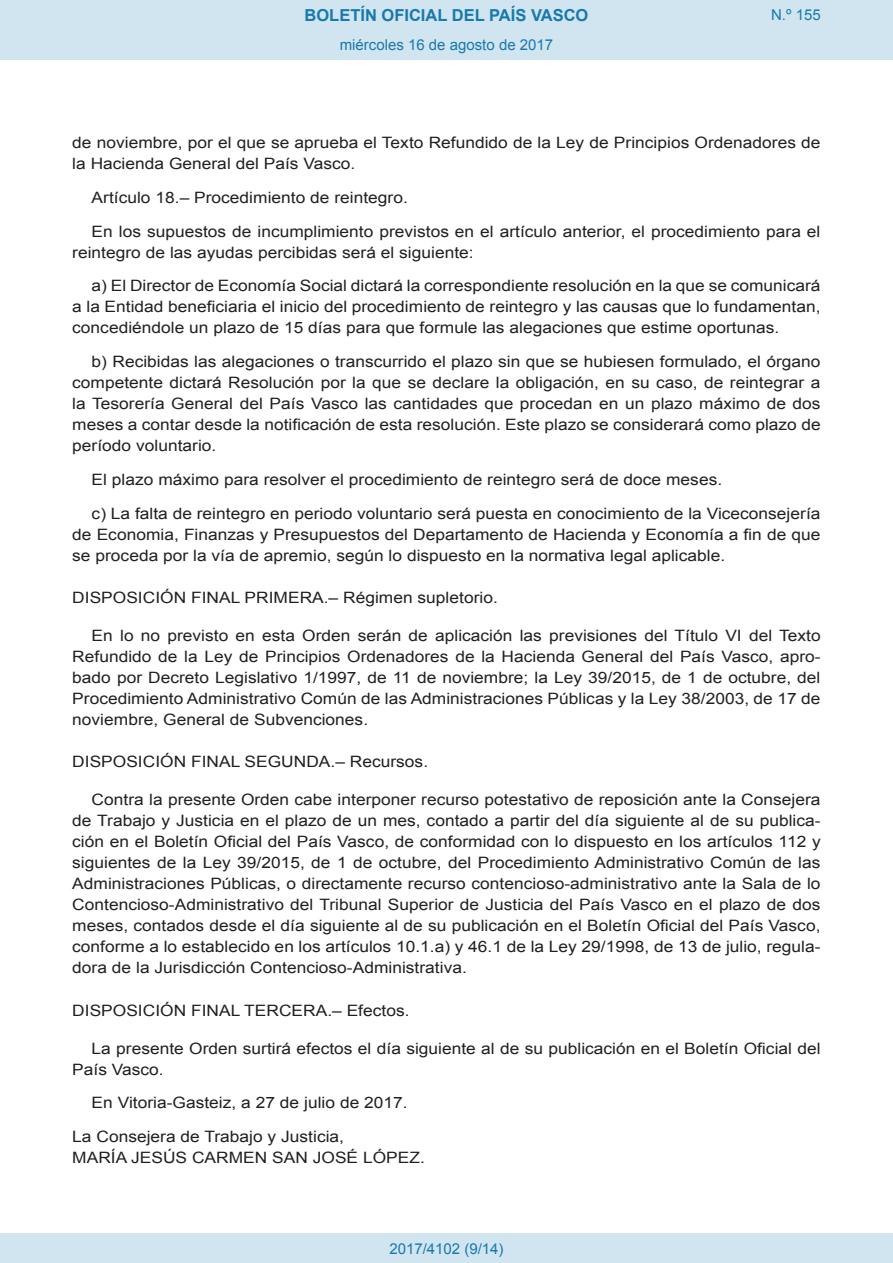
<style>
.page{position:relative;width:893px;height:1263px;background:#fff}
.page>*{position:absolute;margin:0;border:0;box-sizing:border-box;transform-origin:0 0}
.t1{font:700 16.5px "Arial";color:#1879ad}
.BOPVDetalle{font:15.6px/21px "Arial";color:#231f20;text-align:justify;scale:1.11 1}
.BOPVDisposicionTitul{font:15.6px "Arial";color:#231f20;scale:1.11 1}
.BOPVFirmaLugFec{font:15.6px "Arial";color:#231f20;scale:1.11 1}
.BOPVFirmaPuesto{font:15.6px "Arial";color:#231f20;scale:1.11 1}
.BOPVFirmaNombre{font:15.6px "Arial";color:#231f20;scale:1.11 1}
.Paginacion_Centro{font:15px "Arial";color:#1879ad}
</style>
<div class="page">
<div style="left:0;top:0;width:893px;height:60px;background:#d0e5f0"></div>
<div style="left:0;top:1233px;width:893px;height:30px;background:#d0e5f0"></div>
<p class="t1" style="left:305px;top:4px;width:285px">BOLETÍN OFICIAL DEL PAÍS VASCO</p>
<p class="Paginacion_Centro" style="left:340px;top:35px;width:215px">miércoles 16 de agosto de 2017</p>
<p class="Paginacion_Centro" style="left:771px;top:5px;width:51px">N.º 155</p>
<p class="BOPVDetalle" style="left:72px;top:132px;width:675px">de noviembre, por el que se aprueba el Texto Refundido de la Ley de Principios Ordenadores de la Hacienda General del País Vasco.</p>
<p class="BOPVDetalle" style="left:92px;top:187px;width:286px">Artículo 18.– Procedimiento de reintegro.</p>
<p class="BOPVDetalle" style="left:72px;top:221px;width:675px;text-indent:19px">En los supuestos de incumplimiento previstos en el artículo anterior, el procedimiento para el reintegro de las ayudas percibidas será el siguiente:</p>
<p class="BOPVDetalle" style="left:72px;top:276px;width:676px;text-indent:19px">a) El Director de Economía Social dictará la correspondiente resolución en la que se comunicará a la Entidad beneficiaria el inicio del procedimiento de reintegro y las causas que lo fundamentan, concediéndole un plazo de 15 días para que formule las alegaciones que estime oportunas.</p>
<p class="BOPVDetalle" style="left:72px;top:351px;width:676px;text-indent:19px">b) Recibidas las alegaciones o transcurrido el plazo sin que se hubiesen formulado, el órgano competente dictará Resolución por la que se declare la obligación, en su caso, de reintegrar a la Tesorería General del País Vasco las cantidades que procedan en un plazo máximo de dos meses a contar desde la notificación de esta resolución. Este plazo se considerará como plazo de período voluntario.</p>
<p class="BOPVDetalle" style="left:92px;top:469px;width:570px">El plazo máximo para resolver el procedimiento de reintegro será de doce meses.</p>
<p class="BOPVDetalle" style="left:72px;top:503px;width:676px;text-indent:19px">c) La falta de reintegro en periodo voluntario será puesta en conocimiento de la Viceconsejería de Economia, Finanzas y Presupuestos del Departamento de Hacienda y Economía a fin de que se proceda por la vía de apremio, según lo dispuesto en la normativa legal aplicable.</p>
<p class="BOPVDisposicionTitul" style="left:72px;top:587px;width:385px">DISPOSICIÓN FINAL PRIMERA.– Régimen supletorio.</p>
<p class="BOPVDetalle" style="left:72px;top:625px;width:676px;text-indent:19px">En lo no previsto en esta Orden serán de aplicación las previsiones del Título VI del Texto Refundido de la Ley de Principios Ordenadores de la Hacienda General del País Vasco, apro&shy;bado por Decreto Legislativo 1/1997, de 11 de noviembre; la Ley 39/2015, de 1 de octubre, del Procedimiento Administrativo Común de las Administraciones Públicas y la Ley 38/2003, de 17 de noviembre, General de Subvenciones.</p>
<p class="BOPVDisposicionTitul" style="left:72px;top:751px;width:322px">DISPOSICIÓN FINAL SEGUNDA.– Recursos.</p>
<p class="BOPVDetalle" style="left:72px;top:789px;width:676px;text-indent:19px">Contra la presente Orden cabe interponer recurso potestativo de reposición ante la Consejera de Trabajo y Justicia en el plazo de un mes, contado a partir del día siguiente al de su publica&shy;ción en el Boletín Oficial del País Vasco, de conformidad con lo dispuesto en los artículos 112 y siguientes de la Ley 39/2015, de 1 de octubre, del Procedimiento Administrativo Común de las Administraciones Públicas, o directamente recurso contencioso-administrativo ante la Sala de lo Contencioso-Administrativo del Tribunal Superior de Justicia del País Vasco en el plazo de dos meses, contados desde el día siguiente al de su publicación en el Boletín Oficial del País Vasco, conforme a lo establecido en los artículos 10.1.a) y 46.1 de la Ley 29/1998, de 13 de julio, regula&shy;dora de la Jurisdicción Contencioso-Administrativa.</p>
<p class="BOPVDisposicionTitul" style="left:72px;top:1000px;width:305px">DISPOSICIÓN FINAL TERCERA.– Efectos.</p>
<p class="BOPVDetalle" style="left:72px;top:1038px;width:676px;text-indent:19px">La presente Orden surtirá efectos el día siguiente al de su publicación en el Boletín Oficial del<br>País Vasco.</p>
<p class="BOPVFirmaLugFec" style="left:92px;top:1092px;width:286px">En Vitoria-Gasteiz, a 27 de julio de 2017.</p>
<p class="BOPVFirmaPuesto" style="left:72px;top:1126px;width:246px">La Consejera de Trabajo y Justicia,</p>
<p class="BOPVFirmaNombre" style="left:72px;top:1147px;width:319px">MARÍA JESÚS CARMEN SAN JOSÉ LÓPEZ.</p>
<p class="Paginacion_Centro" style="left:389px;top:1238px;width:116px">2017/4102 (9/14)</p>
</div>
